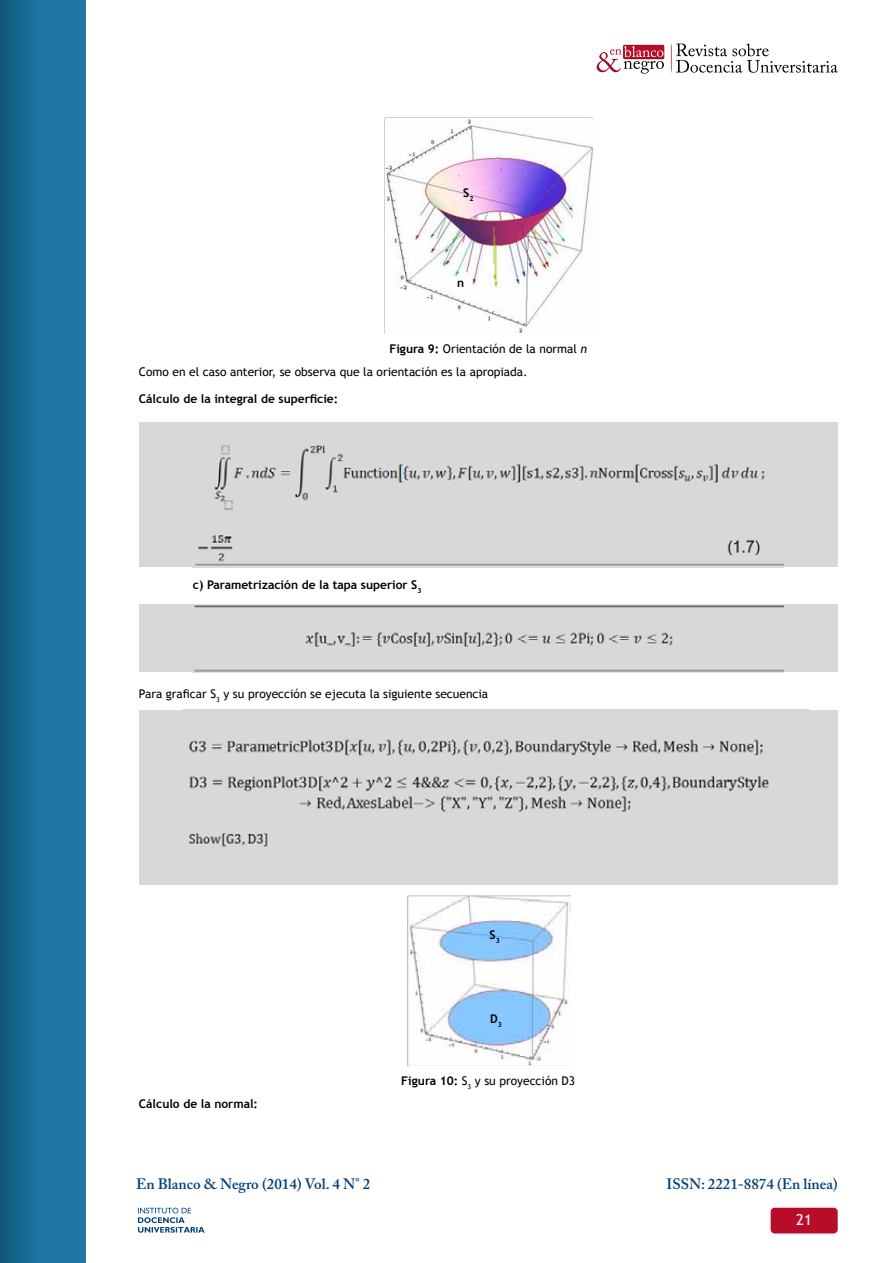
<style>
.page{position:relative;width:893px;height:1263px;background:#fff}
.page>*{position:absolute;margin:0;border:0;box-sizing:border-box;transform-origin:0 0}
.t1{font:600 15px "Adobe Caslon Pro";color:#004178}
.t2{font:15px "Trebuchet MS";color:#fff}
.t3{font:12px "Trebuchet MS";color:#000}
.t4{font:700 12px "Trebuchet MS";color:#000}
.s1{font-weight:700}
.s2{font-style:italic}
</style>
<div class="page">
<div style="left:623px;top:45px;width:41px;height:14px;background:#a71025;border-radius:2px"></div>
<svg style="left:671px;top:43px;width:167px;height:30px"></svg>
<svg style="left:597px;top:46px;width:67px;height:28px"></svg>
<div style="left:0;top:0;width:85px;height:1263px;background:linear-gradient(to right,#155e86,#2380b1)"></div>
<div style="left:771px;top:1208px;width:67px;height:25px;background:#b80d29;border-radius:4px"></div>
<svg style="left:138px;top:1208px;width:67px;height:25px"></svg>
<img style="left:385px;top:117px;width:208px;height:216px">
<div style="left:139px;top:423px;width:699px;height:144px;background:#d8d8d8"></div>
<img style="left:195px;top:445px;width:589px;height:121px">
<div style="left:139px;top:605px;width:699px;height:67px;background:#d8d8d8"></div>
<img style="left:194px;top:605px;width:590px;height:67px">
<div style="left:139px;top:710px;width:699px;height:174px;background:#d8d8d8"></div>
<img style="left:188px;top:739px;width:581px;height:108px">
<img style="left:407px;top:896px;width:163px;height:170px">
<p class="t4" style="left:463px;top:185px;width:12px">S<sub>2</sub></p>
<p class="t4" style="left:457px;top:275px;width:9px">n</p>
<p class="t3" style="left:389px;top:342px;width:199px"><span class="s1">Figura 9:</span> Orientación de la normal <span class="s2">n</span></p>
<p class="t3" style="left:139px;top:364px;width:390px">Como en el caso anterior, se observa que la orientación es la apropiada.</p>
<p class="t4" style="left:139px;top:391px;width:201px">Cálculo de la integral de superficie:</p>
<p class="t4" style="left:193px;top:577px;width:230px">c) Parametrización de la tapa superior S<sub>3</sub></p>
<p class="t3" style="left:139px;top:686px;width:351px">Para graficar S<sub>3</sub> y su proyección se ejecuta la siguiente secuencia</p>
<p class="t4" style="left:490px;top:927px;width:12px">S<sub>3</sub></p>
<p class="t4" style="left:490px;top:1011px;width:13px">D<sub>3</sub></p>
<p class="t4" style="left:139px;top:1096px;width:121px">Cálculo de la normal:</p>
<p class="t3" style="left:401px;top:1074px;width:175px"><span class="s1">Figura 10:</span> S<sub>3</sub> y su proyección D3</p>
<p class="t1" style="left:136px;top:1174px;width:236px">En Blanco &amp; Negro (2014) Vol. 4 N° 2</p>
<p class="t1" style="left:667px;top:1174px;width:173px">ISSN: 2221-8874 (En línea)</p>
<p class="t2" style="left:796px;top:1211px;width:17px">21</p>
</div>
